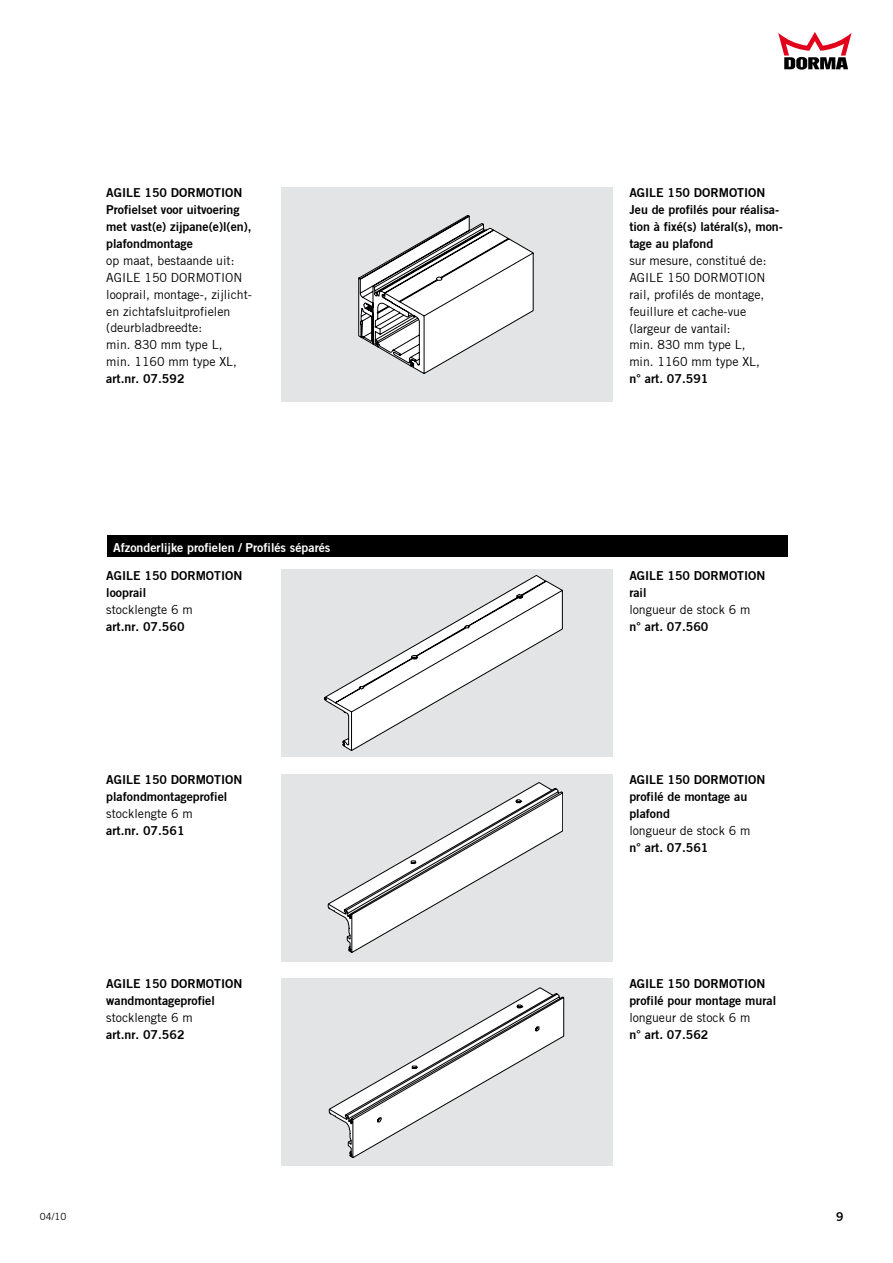
<style>
.page{position:relative;width:893px;height:1263px;background:#fff}
.page>*{position:absolute;margin:0;border:0;box-sizing:border-box;transform-origin:0 0}
.t1{font:12.3px/17px "Trade Gothic Bold Two";color:#000}
.t2{font:12.3px/17px "Trade Gothic";color:#000}
.t3{font:12.3px "Trade Gothic Bold Two";color:#fff}
.t4{font:9.75px "Trade Gothic";color:#000}
</style>
<div class="page">
<svg style="left:778px;top:32px;width:74px;height:38px"></svg>
<div style="left:107px;top:536px;width:681px;height:21px;background:#000"></div>
<div style="left:281px;top:570px;width:331px;height:187px;background:#e3e4e5"></div>
<svg style="left:324px;top:575px;width:239px;height:176px"></svg>
<div style="left:281px;top:187px;width:331px;height:215px;background:#e3e4e5"></div>
<svg style="left:358px;top:215px;width:175px;height:159px"></svg>
<div style="left:281px;top:774px;width:331px;height:187px;background:#e3e4e5"></div>
<svg style="left:328px;top:782px;width:235px;height:171px"></svg>
<div style="left:281px;top:978px;width:331px;height:187px;background:#e3e4e5"></div>
<svg style="left:329px;top:987px;width:235px;height:171px"></svg>
<p class="t1" style="left:106px;top:184px;width:147px">AGILE 150 DORMOTION<br>Profielset voor uitvoering met vast(e) zijpane(e)l(en), plafondmontage</p>
<p class="t2" style="left:106px;top:252px;width:147px">op maat, bestaande uit:<br>AGILE 150 DORMOTION looprail, montage-, zijlicht&shy;en zichtafsluitprofielen (deurbladbreedte:<br>min. 830 mm type L,<br>min. 1160 mm type XL,</p>
<p class="t1" style="left:106px;top:370px;width:80px">art.nr. 07.592</p>
<p class="t3" style="left:113px;top:540px;width:219px">Afzonderlijke profielen / Profilés séparés</p>
<p class="t1" style="left:106px;top:567px;width:138px">AGILE 150 DORMOTION looprail</p>
<p class="t2" style="left:106px;top:601px;width:88px">stocklengte 6 m</p>
<p class="t1" style="left:106px;top:618px;width:80px">art.nr. 07.560</p>
<p class="t1" style="left:106px;top:771px;width:138px">AGILE 150 DORMOTION plafondmontageprofiel</p>
<p class="t2" style="left:106px;top:805px;width:88px">stocklengte 6 m</p>
<p class="t1" style="left:106px;top:822px;width:80px">art.nr. 07.561</p>
<p class="t1" style="left:106px;top:975px;width:138px">AGILE 150 DORMOTION wandmontageprofiel</p>
<p class="t2" style="left:106px;top:1009px;width:88px">stocklengte 6 m</p>
<p class="t1" style="left:106px;top:1026px;width:80px">art.nr. 07.562</p>
<p class="t1" style="left:629px;top:184px;width:155px">AGILE 150 DORMOTION<br>Jeu de profilés pour réalisa&shy;tion à fixé(s) latéral(s), mon&shy;tage au plafond</p>
<p class="t2" style="left:629px;top:252px;width:139px">sur mesure, constitué de:<br>AGILE 150 DORMOTION rail, profilés de montage, feuillure et cache-vue (largeur de vantail:<br>min. 830 mm type L, min. 1160 mm type XL,</p>
<p class="t1" style="left:629px;top:370px;width:81px">n° art. 07.591</p>
<p class="t1" style="left:629px;top:567px;width:138px">AGILE 150 DORMOTION rail</p>
<p class="t2" style="left:629px;top:601px;width:122px">longueur de stock 6 m</p>
<p class="t1" style="left:629px;top:618px;width:81px">n° art. 07.560</p>
<p class="t1" style="left:629px;top:771px;width:138px">AGILE 150 DORMOTION profilé de montage au plafond</p>
<p class="t2" style="left:629px;top:822px;width:122px">longueur de stock 6 m</p>
<p class="t1" style="left:629px;top:839px;width:81px">n° art. 07.561</p>
<p class="t1" style="left:629px;top:975px;width:148px">AGILE 150 DORMOTION profilé pour montage mural</p>
<p class="t2" style="left:629px;top:1009px;width:122px">longueur de stock 6 m</p>
<p class="t1" style="left:629px;top:1026px;width:81px">n° art. 07.562</p>
<p class="t4" style="left:40px;top:1210px;width:28px">04/10</p>
<p class="t1" style="left:836px;top:1208px;width:9px">9</p>
</div>
